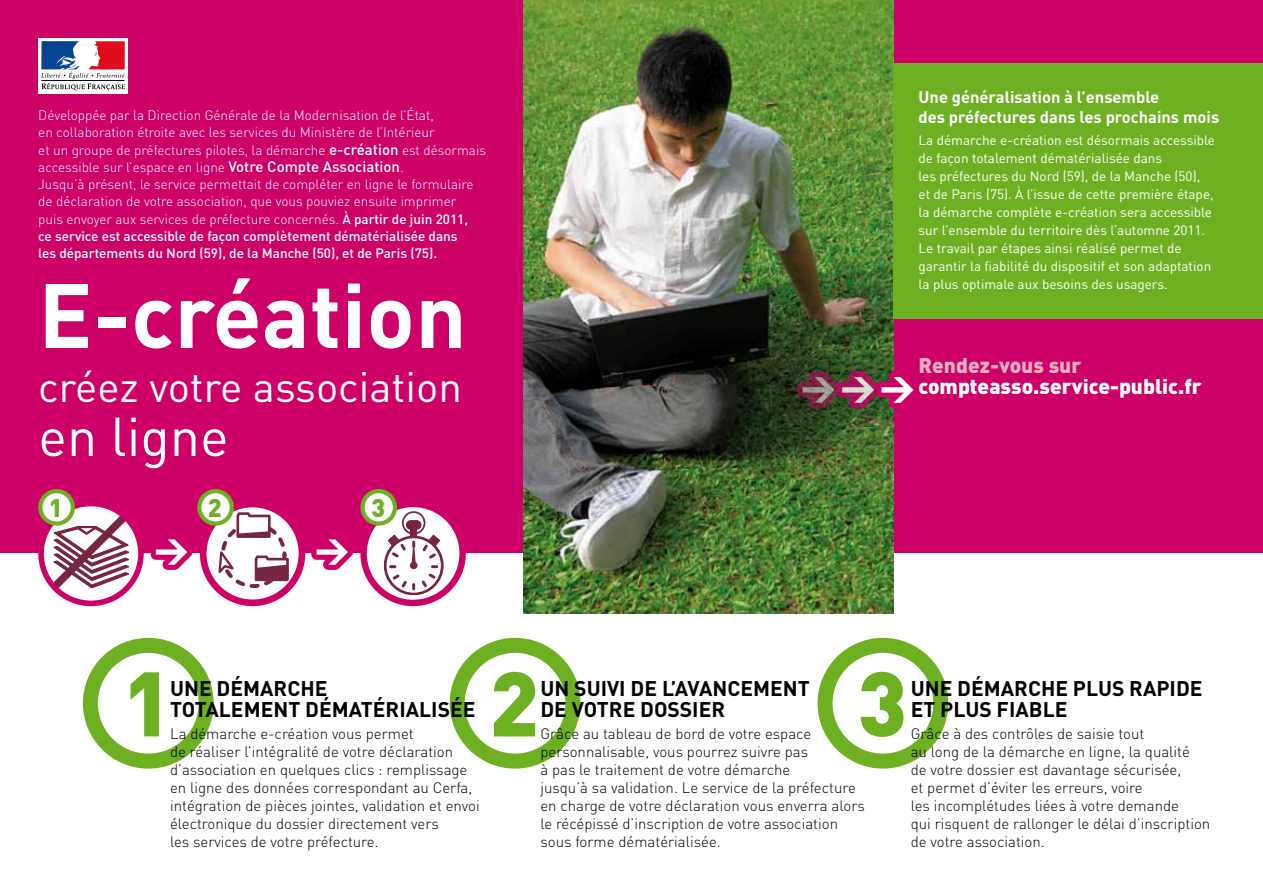
<style>
.page{position:relative;width:1263px;height:893px;background:#fff}
.page>*{position:absolute;margin:0;border:0;box-sizing:border-box;transform-origin:0 0}
.t1{font:700 90px "DIN";color:#fff}
.t2{font:900 90px "DIN";color:#6db122}
.t3{font:54px "DIN";color:#fff}
.t4{font:42px "DIN";color:#fff}
.t5{font:900 33.6px "DIN";color:#fff}
.t6{font:900 25.2px "DIN";color:#6db122}
.t7{font:700 21px/21px "DIN";color:#000}
.t8{font:900 21px/21px "DIN";color:#fff;text-align:center}
.t9{font:700 16.5px/19.5px "DIN";color:#fff}
.t10{font:300 15px/18px "DIN";color:#000}
.t11{font:300 13.5px/17.2px "DIN";color:#fff}
.t12{font:13.5px/18px "DIN";color:#fff}
.s1{font-weight:500;font-size:15px}
.s2{font-weight:500}
.s3{color:#eab0c1}
.s4{font-size:34.2px}
</style>
<div class="page">
<div style="left:0;top:0;width:1263px;height:553px;background:#cd0067"></div>
<img style="left:523px;top:0;width:370px;height:614px">
<div style="left:83px;top:638px;width:131px;height:131px;border:15px solid #6db122;border-radius:50%"></div>
<div style="left:450px;top:638px;width:130px;height:131px;border:15px solid #6db122;border-radius:50%"></div>
<div style="left:817px;top:638px;width:131px;height:131px;border:15px solid #6db122;border-radius:50%"></div>
<svg style="left:203px;top:504px;width:99px;height:99px"></svg>
<div style="left:200px;top:501px;width:105px;height:105px;border:7px solid #cd0067;border-radius:50%"></div>
<svg style="left:364px;top:504px;width:99px;height:99px;fill:#fff"></svg>
<div style="left:406px;top:520px;width:15px;height:10px;background:#762641;border-radius:5px"></div>
<div style="left:410px;top:528px;width:7px;height:8px;background:#762641"></div>
<svg style="left:384px;top:533px;width:60px;height:62px"></svg>
<div style="left:402px;top:511px;width:23px;height:24px;border:2px solid #762641;border-radius:50%"></div>
<div style="left:360px;top:501px;width:106px;height:105px;border:6px solid #cd0067;border-radius:50%"></div>
<div style="left:893px;top:64px;width:370px;height:255px;background:#6db122"></div>
<svg style="left:41px;top:503px;width:249px;height:100px"></svg>
<svg style="left:302px;top:535px;width:62px;height:38px"></svg>
<svg style="left:788px;top:366px;width:106px;height:47px;background:#622f38"></svg>
<svg style="left:40px;top:491px;width:33px;height:33px"></svg>
<div style="left:38px;top:489px;width:37px;height:37px;border:4px solid #6db122;border-radius:50%"></div>
<svg style="left:199px;top:491px;width:33px;height:33px"></svg>
<div style="left:197px;top:489px;width:37px;height:37px;border:4px solid #6db122;border-radius:50%"></div>
<svg style="left:362px;top:491px;width:33px;height:33px"></svg>
<div style="left:360px;top:489px;width:37px;height:37px;border:4px solid #6db122;border-radius:50%"></div>
<div style="left:38px;top:38px;width:90px;height:56px;background:#fff"></div>
<svg style="left:41px;top:41px;width:84px;height:49px"></svg>
<p class="t11" style="left:38px;top:106px;width:449px">Développée par la Direction Générale de la Modernisation de l’État,<br>en collaboration étroite avec les services du Ministère de l’Intérieur<br>et un groupe de préfectures pilotes, la démarche <span class="s1">e-création</span> est désormais accessible sur l’espace en ligne <span class="s1">Votre Compte Association</span>.<br>Jusqu’à présent, le service permettait de compléter en ligne le formulaire de déclaration de votre association, que vous pouviez ensuite imprimer<br>puis envoyer aux services de préfecture concernés. <span class="s2">À partir de juin 2011,<br>ce service est accessible de façon complètement dématérialisée dans<br>les départements du Nord (59), de la Manche (50), et de Paris (75).</span></p>
<h1 class="t1" style="left:38px;top:257px;width:430px">E-CRÉATION</h1>
<h3 class="t4" style="left:38px;top:361px;width:425px">créez votre association</h3>
<h2 class="t3" style="left:38px;top:403px;width:192px">en ligne</h2>
<h3 class="t6" style="left:49px;top:491px;width:16px">1</h3>
<h3 class="t6" style="left:208px;top:491px;width:16px">2</h3>
<h3 class="t6" style="left:371px;top:491px;width:16px">3</h3>
<h3 class="t5" style="left:154px;top:527px;width:36px">&gt;</h3>
<h3 class="t5" style="left:315px;top:527px;width:36px">&gt;</h3>
<p class="t9" style="left:918px;top:87px;width:302px">UNE GÉNÉRALISATION À L’ENSEMBLE<br>DES PRÉFECTURES DANS LES PROCHAINS MOIS</p>
<p class="t12" style="left:918px;top:131px;width:298px">La démarche e-création est désormais accessible de façon totalement dématérialisée dans<br>les préfectures du Nord (59), de la Manche (50), et de Paris (75). À l’issue de cette première étape, la démarche complète e-création sera accessible sur l’ensemble du territoire dès l’automne 2011.<br>Le travail par étapes ainsi réalisé permet de garantir la fiabilité du dispositif et son adaptation la plus optimale aux besoins des usagers.</p>
<h3 class="t8" style="left:801px;top:354px;width:402px"><span class="s3">Rendez-vous sur </span><span class="s4">&gt;&gt;&gt;</span>compteasso.service-public.fr</h3>
<h1 class="t2" style="left:122px;top:644px;width:52px">1</h1>
<h1 class="t2" style="left:489px;top:644px;width:52px">2</h1>
<h1 class="t2" style="left:857px;top:644px;width:52px">3</h1>
<h3 class="t7" style="left:170px;top:677px;width:304px">UNE DÉMARCHE<br>TOTALEMENT DÉMATÉRIALISÉE</h3>
<p class="t10" style="left:170px;top:724px;width:311px">La démarche e-création vous permet<br>de réaliser l’intégralité de votre déclaration d’association en quelques clics : remplissage en ligne des données correspondant au Cerfa, intégration de pièces jointes, validation et envoi électronique du dossier directement vers<br>les services de votre préfecture.</p>
<h3 class="t7" style="left:540px;top:677px;width:271px">UN SUIVI DE L’AVANCEMENT<br>DE VOTRE DOSSIER</h3>
<p class="t10" style="left:540px;top:724px;width:326px">Grâce au tableau de bord de votre espace personnalisable, vous pourrez suivre pas<br>à pas le traitement de votre démarche<br>jusqu’à sa validation. Le service de la préfecture en charge de votre déclaration vous enverra alors le récépissé d’inscription de votre association sous forme dématérialisée.</p>
<h3 class="t7" style="left:911px;top:677px;width:290px">UNE DÉMARCHE PLUS RAPIDE<br>ET PLUS FIABLE</h3>
<p class="t10" style="left:911px;top:724px;width:301px">Grâce à des contrôles de saisie tout<br>au long de la démarche en ligne, la qualité<br>de votre dossier est davantage sécurisée,<br>et permet d’éviter les erreurs, voire<br>les incomplétudes liées à votre demande<br>qui risquent de rallonger le délai d’inscription de votre association.</p>
</div>
